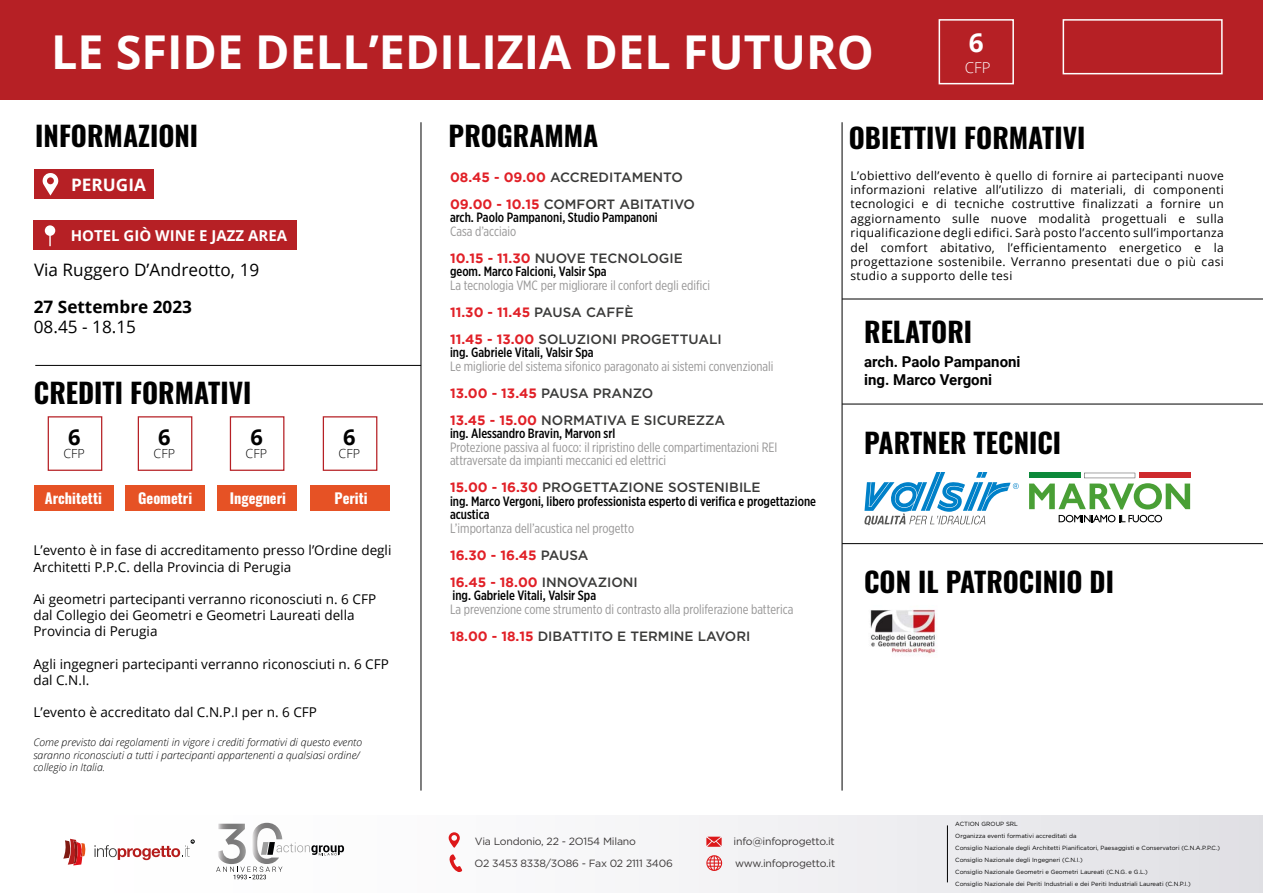
<style>
.page{position:relative;width:1263px;height:893px;background:#fff}
.page>*{position:absolute;margin:0;border:0;box-sizing:border-box;transform-origin:0 0}
.t1{font:700 46.65px "Open Sans";color:#fff}
.t2{font:700 27.6px "Oswald";color:#000}
.t3{font:700 26.1px "Open Sans";color:#fff}
.t4{font:700 21.9px "Open Sans";color:#000}
.t5{font:500 19.95px "Gotham";letter-spacing:-.01em;color:#fff}
.t6{font:17.1px "Open Sans";color:#000}
.t7{font:700 17.1px "Open Sans";color:#000}
.t8{font:700 17.1px "Open Sans";color:#fff}
.t9{font:700 15px/18px "Roboto";color:#000}
.t10{font:700 15px "Open Sans";color:#fff}
.t11{font:300 15px "Open Sans";color:#fff}
.t12{font:700 14.4px "Oswald";color:#fff}
.t13{font:13.5px/13.5px "Gotham X Narrow";color:#979696}
.t14{font:13.5px/16.2px "Open Sans";color:#000}
.t15{font:500 13.5px/27px "Gotham";color:#3a3a39}
.t16{font:500 13.5px/13.5px "Gotham X Narrow";color:#000}
.t17{font:700 13.5px/27px "Gotham";color:#e12027}
.t18{font:300 12.6px "Open Sans";color:#000}
.t19{font:12px/14.4px "Open Sans";letter-spacing:.03em;color:#000;text-align:justify}
.t20{font:italic 300 10.5px/12.6px "Open Sans";color:#000}
.t21{font:10.5px "Gotham";letter-spacing:-.02em;color:#3b3838}
.t22{font:6px/12px "Gotham";color:#000}
.s1{font-weight:700;color:#e12027}
.s2{font-weight:500;color:#3a3a39}
</style>
<div class="page">
<div style="left:0;top:815px;width:1263px;height:78px;background:linear-gradient(to right,#fff,#e3e3e7)"></div>
<svg style="left:449px;top:854px;width:13px;height:18px"></svg>
<svg style="left:706px;top:855px;width:16px;height:16px"></svg>
<svg style="left:706px;top:837px;width:16px;height:10px"></svg>
<svg style="left:449px;top:832px;width:11px;height:16px"></svg>
<hr style="left:947px;top:825px;width:1px;height:57px;background:#000">
<div style="left:0;top:0;width:1263px;height:99px;background:#b62025"></div>
<hr style="left:421px;top:122px;width:1px;height:669px;background:#000">
<hr style="left:842px;top:122px;width:1px;height:669px;background:#000">
<div style="left:34px;top:169px;width:120px;height:30px;background:#b62025"></div>
<div style="left:33px;top:220px;width:264px;height:30px;background:#b62025"></div>
<svg style="left:42px;top:173px;width:17px;height:23px"></svg>
<div style="left:45px;top:225px;width:10px;height:11px;background:#fff;border-radius:5px"></div>
<hr style="left:35px;top:365px;width:386px;height:1px;background:#000">
<hr style="left:842px;top:404px;width:421px;height:1px;background:#000">
<hr style="left:842px;top:543px;width:421px;height:1px;background:#000">
<hr style="left:842px;top:299px;width:421px;height:1px;background:#000">
<div style="left:938px;top:19px;width:76px;height:65px;border:2px solid #fff"></div>
<div style="left:1062px;top:19px;width:160px;height:55px;border:2px solid #fff"></div>
<svg style="left:63px;top:839px;width:24px;height:26px"></svg>
<svg style="left:95px;top:840px;width:99px;height:20px"></svg>
<svg style="left:216px;top:823px;width:128px;height:56px"></svg>
<svg style="left:864px;top:472px;width:155px;height:53px"></svg>
<svg style="left:1029px;top:473px;width:161px;height:36px"></svg>
<div style="left:1139px;top:473px;width:51px;height:5px;background:#ce2a2d"></div>
<svg style="left:1059px;top:515px;width:103px;height:7px"></svg>
<div style="left:34px;top:485px;width:79px;height:25px;background:#e65225"></div>
<div style="left:126px;top:485px;width:79px;height:25px;background:#e65225"></div>
<div style="left:217px;top:485px;width:80px;height:25px;background:#e65225"></div>
<div style="left:310px;top:485px;width:80px;height:25px;background:#e65225"></div>
<div style="left:48px;top:416px;width:54px;height:55px;border:1px solid #b62025"></div>
<div style="left:138px;top:416px;width:54px;height:55px;border:1px solid #b62025"></div>
<div style="left:230px;top:416px;width:54px;height:55px;border:1px solid #b62025"></div>
<div style="left:323px;top:416px;width:54px;height:55px;border:1px solid #b62025"></div>
<img style="left:870px;top:609px;width:66px;height:45px">
<h1 class="t1" style="left:51px;top:19px;width:824px">LE SFIDE DELL’EDILIZIA DEL FUTURO</h1>
<h3 class="t5" style="left:562px;top:56px;width:141px">PROGRAMMA</h3>
<h3 class="t3" style="left:969px;top:24px;width:16px">6</h3>
<p class="t11" style="left:965px;top:57px;width:27px">CFP</p>
<h2 class="t2" style="left:35px;top:122px;width:164px">INFORMAZIONI</h2>
<h2 class="t2" style="left:449px;top:122px;width:151px">PROGRAMMA</h2>
<h2 class="t2" style="left:849px;top:123px;width:238px">OBIETTIVI FORMATIVI</h2>
<h3 class="t8" style="left:71px;top:173px;width:76px">PERUGIA</h3>
<p class="t10" style="left:71px;top:225px;width:218px">HOTEL GIÒ WINE E JAZZ AREA</p>
<h3 class="t6" style="left:34px;top:258px;width:227px">Via Ruggero D’Andreotto, 19</h3>
<h3 class="t7" style="left:34px;top:294px;width:160px">27 Settembre 2023</h3>
<h3 class="t6" style="left:34px;top:315px;width:104px">08.45 - 18.15</h3>
<h2 class="t2" style="left:34px;top:378px;width:219px">CREDITI FORMATIVI</h2>
<h3 class="t4" style="left:68px;top:422px;width:14px">6</h3>
<h3 class="t4" style="left:158px;top:422px;width:14px">6</h3>
<h3 class="t4" style="left:250px;top:422px;width:14px">6</h3>
<h3 class="t4" style="left:343px;top:422px;width:14px">6</h3>
<p class="t18" style="left:64px;top:445px;width:23px">CFP</p>
<p class="t18" style="left:154px;top:445px;width:23px">CFP</p>
<p class="t18" style="left:246px;top:445px;width:23px">CFP</p>
<p class="t18" style="left:339px;top:445px;width:23px">CFP</p>
<p class="t12" style="left:45px;top:491px;width:59px">Architetti</p>
<p class="t12" style="left:138px;top:491px;width:56px">Geometri</p>
<p class="t12" style="left:230px;top:491px;width:58px">Ingegneri</p>
<p class="t12" style="left:334px;top:491px;width:35px">Periti</p>
<p class="t14" style="left:33px;top:542px;width:360px">L’evento è in fase di accreditamento presso l’Ordine degli<br>Architetti P.P.C. della Provincia di Perugia</p>
<p class="t14" style="left:33px;top:591px;width:344px">Ai geometri partecipanti verranno riconosciuti n. 6 CFP dal Collegio dei Geometri e Geometri Laureati della<br>Provincia di Perugia</p>
<p class="t14" style="left:33px;top:655px;width:357px">Agli ingegneri partecipanti verranno riconosciuti n. 6 CFP dal C.N.I.</p>
<p class="t14" style="left:33px;top:704px;width:285px">L’evento è accreditato dal C.N.P.I per n. 6 CFP</p>
<p class="t20" style="left:33px;top:736px;width:330px">Come previsto dai regolamenti in vigore i crediti formativi di questo evento saranno riconosciuti a tutti i partecipanti appartenenti a qualsiasi ordine/ collegio in Italia.</p>
<p class="t15" style="left:450px;top:163px;width:246px"><span class="s1">08.45 - 09.00</span> ACCREDITAMENTO<br><span class="s1">09.00 - 10.15</span> COMFORT ABITATIVO</p>
<p class="t16" style="left:450px;top:210px;width:209px">arch. Paolo Pampanoni, Studio Pampanoni</p>
<p class="t13" style="left:450px;top:224px;width:68px">Casa d’acciaio</p>
<p class="t15" style="left:450px;top:244px;width:234px"><span class="s1">10.15 - 11.30</span> NUOVE TECNOLOGIE</p>
<p class="t16" style="left:450px;top:264px;width:158px">geom. Marco Falcioni, Valsir Spa</p>
<p class="t13" style="left:450px;top:278px;width:261px">La tecnologia VMC per migliorare il confort degli edifici</p>
<p class="t15" style="left:450px;top:298px;width:273px"><span class="s1">11.30 - 11.45</span> PAUSA CAFFÈ<br><span class="s1">11.45 - 13.00</span> SOLUZIONI PROGETTUALI</p>
<p class="t16" style="left:450px;top:345px;width:145px">ing. Gabriele Vitali, Valsir Spa</p>
<p class="t13" style="left:450px;top:359px;width:325px">Le migliorie del sistema sifonico paragonato ai sistemi convenzionali</p>
<p class="t15" style="left:450px;top:379px;width:277px"><span class="s1">13.00 - 13.45</span> PAUSA PRANZO<br><span class="s1">13.45 - 15.00</span> NORMATIVA E SICUREZZA</p>
<p class="t16" style="left:450px;top:426px;width:167px">ing. Alessandro Bravin, Marvon srl</p>
<p class="t13" style="left:450px;top:440px;width:329px">Protezione passiva al fuoco: il ripristino delle compartimentazioni REI attraversate da impianti meccanici ed elettrici</p>
<p class="t15" style="left:450px;top:474px;width:312px"><span class="s1">15.00 - 16.30</span> PROGETTAZIONE SOSTENIBILE</p>
<p class="t16" style="left:450px;top:494px;width:367px">ing. Marco Vergoni, libero professionista esperto di verifica e progettazione acustica</p>
<p class="t13" style="left:450px;top:521px;width:186px">L’importanza dell’acustica nel progetto</p>
<p class="t17" style="left:450px;top:541px;width:189px">16.30 - 16.45 <span class="s2">PAUSA<br></span>16.45 - 18.00 <span class="s2">INNOVAZIONI</span></p>
<p class="t16" style="left:453px;top:588px;width:145px">ing. Gabriele Vitali, Valsir Spa</p>
<p class="t13" style="left:450px;top:602px;width:345px">La prevenzione come strumento di contrasto alla proliferazione batterica</p>
<p class="t15" style="left:450px;top:622px;width:302px"><span class="s1">18.00 - 18.15</span> DIBATTITO E TERMINE LAVORI</p>
<p class="t19" style="left:850px;top:168px;width:375px">L’obiettivo dell’evento è quello di fornire ai partecipanti nuove informazioni relative all’utilizzo di materiali, di componenti tecnologici e di tecniche costruttive finalizzati a fornire un aggiornamento sulle nuove modalità progettuali e sulla riqualificazione degli edifici. Sarà posto l’accento sull’importanza del comfort abitativo, l’efficientamento energetico e la progettazione sostenibile. Verranno presentati due o più casi studio a supporto delle tesi</p>
<h2 class="t2" style="left:864px;top:318px;width:109px">RELATORI</h2>
<p class="t9" style="left:864px;top:352px;width:158px">arch. Paolo Pampanoni ing. Marco Vergoni</p>
<h2 class="t2" style="left:864px;top:428px;width:199px">PARTNER TECNICI</h2>
<h2 class="t2" style="left:864px;top:568px;width:251px">CON IL PATROCINIO DI</h2>
<p class="t21" style="left:475px;top:834px;width:163px">Via Londonio, 22 - 2O154 Milano</p>
<p class="t21" style="left:734px;top:835px;width:103px">info@infoprogetto.it</p>
<p class="t21" style="left:474px;top:857px;width:200px">O2 3453 8338/3O86 - Fax 02 2111 3406</p>
<p class="t21" style="left:735px;top:856px;width:102px">www.infoprogetto.it</p>
<p class="t22" style="left:955px;top:817px;width:266px">ACTION GROUP SRL<br>Organizza eventi formativi accreditati da<br>Consiglio Nazionale degli Architetti Pianificatori, Paesaggisti e Conservatori (C.N.A.P.P.C.)<br>Consiglio Nazionale degli Ingegneri (C.N.I.)<br>Consiglio Nazionale Geometri e Geometri Laureati (C.N.G. e G.L.)<br>Consiglio Nazionale dei Periti Industriali e dei Periti Industriali Laureati (C.N.P.I.)</p>
</div>
